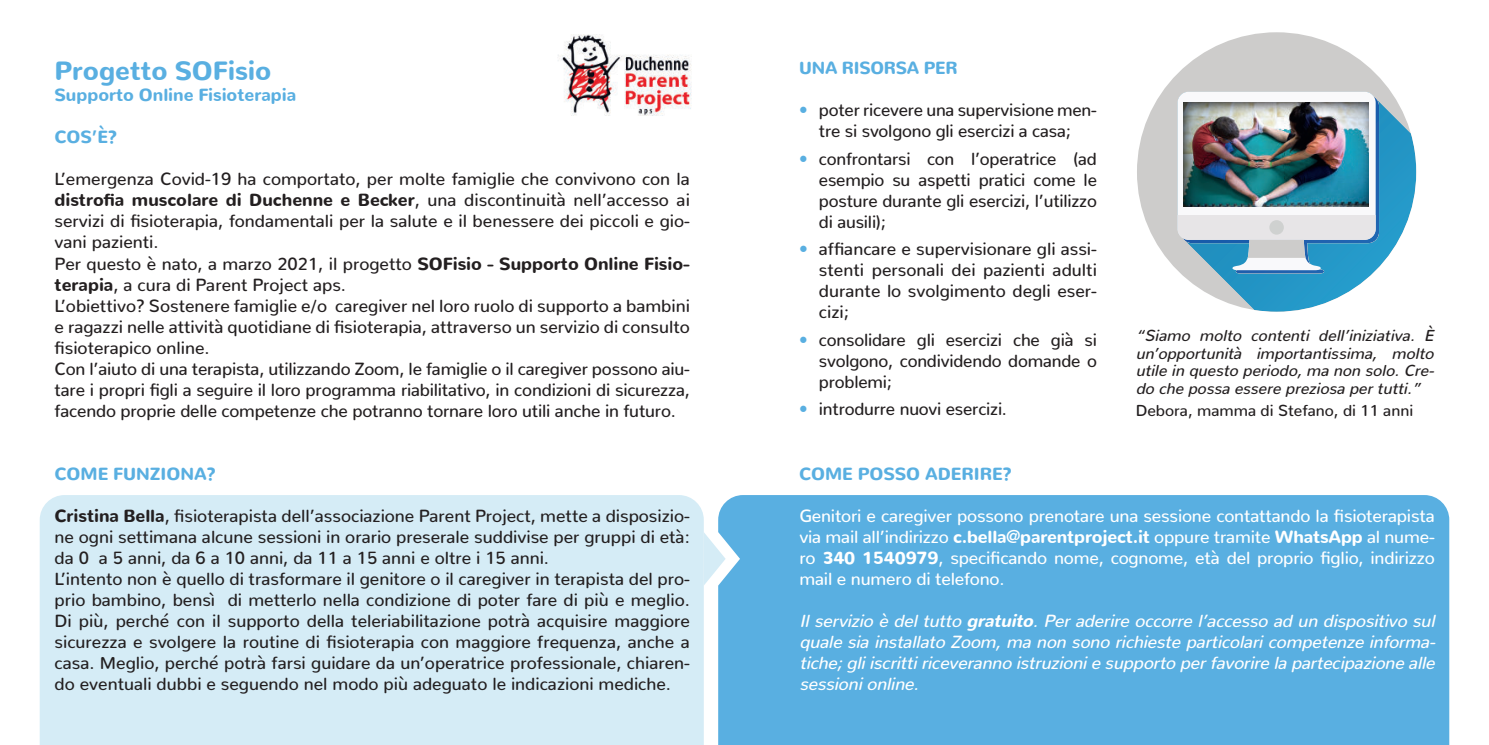
<style>
.page{position:relative;width:1489px;height:745px;background:#fff}
.page>*{position:absolute;margin:0;border:0;box-sizing:border-box;transform-origin:0 0}
.t1{font:900 26.25px "Nunito";color:#59afe1}
.t2{font:500 17.5px/21px "Nunito";color:#231f20;text-align:justify}
.t3{font:italic 500 17.5px/21px "Nunito";color:#fff;text-align:justify}
.t4{font:500 17.5px/21px "Nunito";letter-spacing:-.01em;color:#fff;text-align:justify}
.t5{font:900 17.5px "Nunito";color:#59afe1}
.t6{font:italic 500 15.75px/17.5px "Nunito";color:#231f20;text-align:justify}
.t7{font:500 15.75px "Nunito";color:#231f20}
.s1{font-weight:900}
.s2{color:#59afe1}
</style>
<div class="page">
<div style="left:40px;top:495px;width:663px;height:249px;background:#d5ecf6"></div>
<div style="left:718px;top:495px;width:731px;height:249px;background:#59afe1"></div>
<div style="left:1136px;top:32px;width:279px;height:279px;background:#cdcccb;border-radius:50%"></div>
<svg style="left:1180px;top:92px;width:235px;height:219px"></svg>
<svg style="left:1177px;top:95px;width:201px;height:178px;background:#b4cfde"></svg>
<div style="left:1269px;top:220px;width:14px;height:14px;background:#cfd1d0;border-radius:50%"></div>
<img style="left:1181px;top:101px;width:189px;height:107px">
<svg style="left:703px;top:531px;width:22px;height:54px"></svg>
<img style="left:558px;top:35px;width:134px;height:80px">
<h1 class="t1" style="left:55px;top:59px;width:218px">Progetto SOFisio</h1>
<p class="t5" style="left:55px;top:87px;width:243px">Supporto Online Fisioterapia</p>
<p class="t5" style="left:55px;top:129px;width:64px">COS’È?</p>
<p class="t2" style="left:55px;top:170px;width:636px;text-align:left">L’emergenza Covid-19 ha comportato, per molte famiglie che convivono con la <span class="s1">distrofia muscolare di Duchenne e Becker</span>, una discontinuità nell’accesso ai servizi di fisioterapia, fondamentali per la salute e il benessere dei piccoli e gio&shy;vani pazienti.<br>Per questo è nato, a marzo 2021, il progetto <span class="s1">SOFisio - Supporto Online Fisio&shy;terapia</span>, a cura di Parent Project aps.<br>L’obiettivo? Sostenere famiglie e/o caregiver nel loro ruolo di supporto a bambini e ragazzi nelle attività quotidiane di fisioterapia, attraverso un servizio di consulto fisioterapico online.<br>Con l’aiuto di una terapista, utilizzando Zoom, le famiglie o il caregiver possono aiu&shy;tare i propri figli a seguire il loro programma riabilitativo, in condizioni di sicurezza, facendo proprie delle competenze che potranno tornare loro utili anche in futuro.</p>
<p class="t5" style="left:799px;top:60px;width:160px">UNA RISORSA PER</p>
<p class="t2" style="left:799px;top:101px;width:299px;text-align:center"><span class="s2">•</span> poter ricevere una supervisione men&shy;tre si svolgono gli esercizi a casa;</p>
<p class="t2" style="left:819px;top:149px;width:279px;text-indent:-20px"><span class="s2">•</span> confrontarsi con l’operatrice (ad esempio su aspetti pratici come le posture durante gli esercizi, l’utilizzo di ausili);</p>
<p class="t2" style="left:819px;top:236px;width:279px;text-indent:-20px"><span class="s2">•</span> affiancare e supervisionare gli assi&shy;stenti personali dei pazienti adulti durante lo svolgimento degli eser&shy;cizi;</p>
<p class="t2" style="left:819px;top:330px;width:279px;text-indent:-20px"><span class="s2">•</span> consolidare gli esercizi che già si svolgono, condividendo domande o problemi;</p>
<p class="t2" style="left:799px;top:399px;width:209px"><span class="s2">•</span> introdurre nuovi esercizi.</p>
<p class="t6" style="left:1135px;top:325px;width:302px">“Siamo molto contenti dell’iniziativa. È un’opportunità importantissima, molto utile in questo periodo, ma non solo. Cre&shy;do che possa essere preziosa per tutti.”</p>
<p class="t7" style="left:1135px;top:397px;width:279px">Debora, mamma di Stefano, di 11 anni</p>
<p class="t5" style="left:799px;top:457px;width:214px">COME POSSO ADERIRE?</p>
<p class="t5" style="left:55px;top:465px;width:163px">COME FUNZIONA?</p>
<p class="t2" style="left:55px;top:503px;width:636px;text-align:left"><span class="s1">Cristina Bella</span>, fisioterapista dell’associazione Parent Project, mette a disposizio&shy;ne ogni settimana alcune sessioni in orario preserale suddivise per gruppi di età: da 0 a 5 anni, da 6 a 10 anni, da 11 a 15 anni e oltre i 15 anni.<br>L’intento non è quello di trasformare il genitore o il caregiver in terapista del pro&shy;prio bambino, bensì di metterlo nella condizione di poter fare di più e meglio.<br>Di più, perché con il supporto della teleriabilitazione potrà acquisire maggiore sicurezza e svolgere la routine di fisioterapia con maggiore frequenza, anche a casa. Meglio, perché potrà farsi guidare da un’operatrice professionale, chiaren&shy;do eventuali dubbi e seguendo nel modo più adeguato le indicazioni mediche.</p>
<p class="t4" style="left:799px;top:503px;width:636px">Genitori e caregiver possono prenotare una sessione contattando la fisioterapista via mail all’indirizzo <span class="s1">c.bella@parentproject.it</span> oppure tramite <span class="s1">WhatsApp</span> al nume&shy;ro <span class="s1">340 1540979</span>, specificando nome, cognome, età del proprio figlio, indirizzo mail e numero di telefono.</p>
<p class="t3" style="left:799px;top:611px;width:640px">Il servizio è del tutto <span class="s1">gratuito</span>. Per aderire occorre l’accesso ad un dispositivo sul quale sia installato Zoom, ma non sono richieste particolari competenze informa&shy;tiche;gliiscrittiriceveranno istruzionie supporto perfavorire la partecipazione alle sessionionline.</p>
</div>
